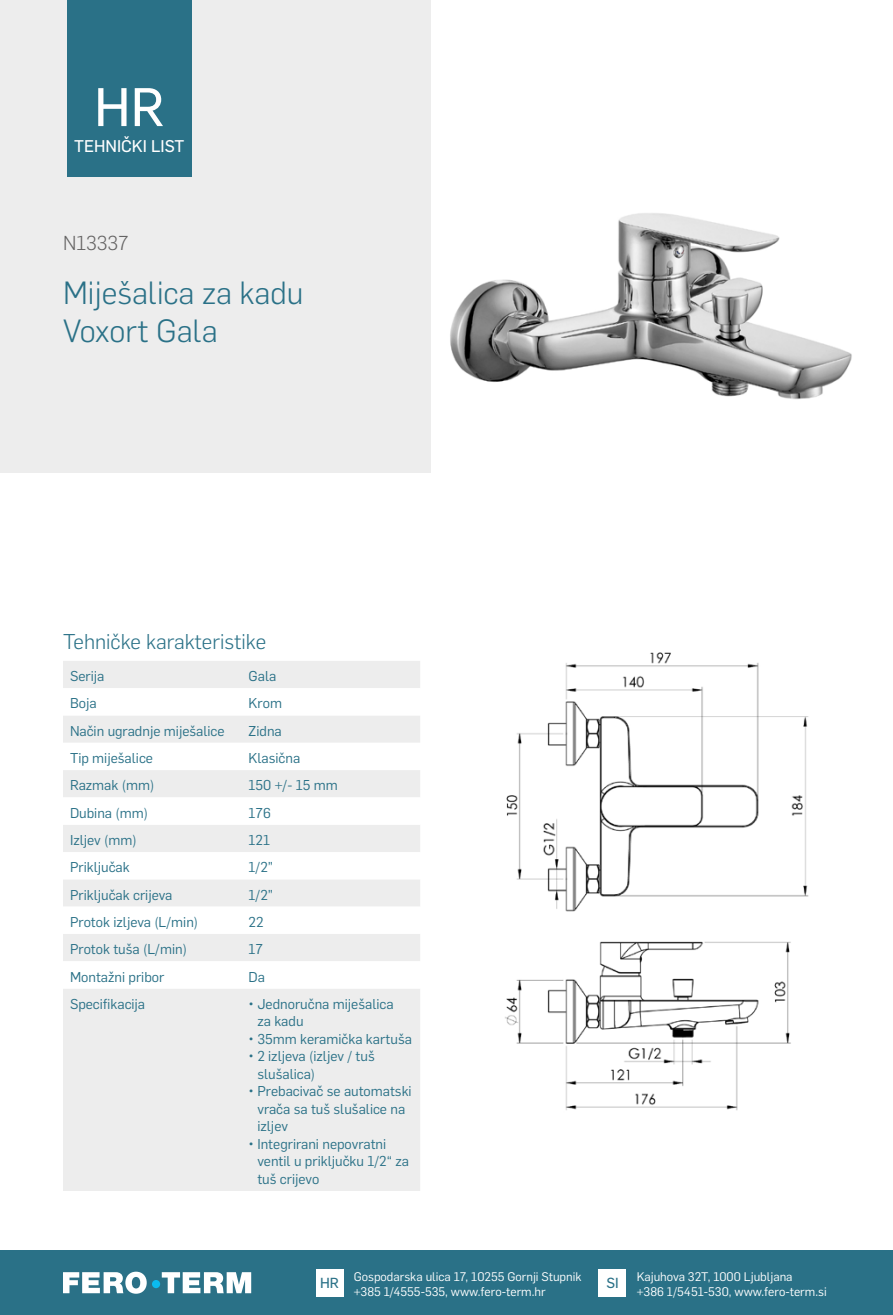
<style>
.page{position:relative;width:893px;height:1315px;background:#fff}
.page>*{position:absolute;margin:0;border:0;box-sizing:border-box;transform-origin:0 0}
.t1{font:53.2px "Flama Basic";color:#fff}
.t2{font:300 31.5px/37.8px "Flama";color:#2a7187}
.t3{font:300 21px "Flama";color:#2a7187}
.t4{font:300 19.78px "Flama";color:#646363}
.t5{font:16.62px "Flama Basic";color:#fff}
.t6{font:14.35px "Flama Basic";color:#2a7187}
.t7{font:14px/17.5px "Flama";color:#2a7187}
.t8{font:12.25px/15.8px "Flama";color:#fff}
</style>
<div class="page">
<img style="left:505px;top:652px;width:304px;height:459px">
<img style="left:450px;top:213px;width:402px;height:187px">
<div style="left:0;top:1250px;width:893px;height:65px;background:#2a7187"></div>
<div style="left:316px;top:1269px;width:27px;height:27px;background:#fff"></div>
<div style="left:599px;top:1269px;width:27px;height:27px;background:#fff"></div>
<svg style="left:63px;top:1271px;width:188px;height:22px"></svg>
<div style="left:152px;top:1280px;width:8px;height:8px;background:#0bbbef;border-radius:50%"></div>
<div style="left:0;top:0;width:430px;height:472px;background:#ededed"></div>
<div style="left:67px;top:0;width:124px;height:177px;background:#2a7187"></div>
<div style="left:63px;top:661px;width:357px;height:530px;background:#ededed"></div>
<svg style="left:63px;top:688px;width:357px;height:300px"></svg>
<h1 class="t1" style="left:94px;top:70px;width:72px">HR</h1>
<p class="t5" style="left:74px;top:134px;width:112px">TEHNIČKI LIST</p>
<h3 class="t4" style="left:63px;top:229px;width:67px">N13337</h3>
<h2 class="t2" style="left:63px;top:272px;width:242px">Miješalica za kadu<br>Voxort Gala</h2>
<h3 class="t3" style="left:63px;top:627px;width:205px">Tehničke karakteristike</h3>
<p class="t7" style="left:70px;top:666px;width:36px">Serija</p>
<p class="t7" style="left:249px;top:666px;width:29px">Gala</p>
<p class="t7" style="left:70px;top:694px;width:28px">Boja</p>
<p class="t7" style="left:249px;top:694px;width:35px">Krom</p>
<p class="t7" style="left:70px;top:721px;width:156px">Način ugradnje miješalice</p>
<p class="t7" style="left:249px;top:721px;width:35px">Zidna</p>
<p class="t7" style="left:70px;top:748px;width:85px">Tip miješalice</p>
<p class="t7" style="left:249px;top:748px;width:53px">Klasična</p>
<p class="t7" style="left:70px;top:776px;width:86px">Razmak (mm)</p>
<p class="t7" style="left:249px;top:776px;width:91px">150 +/- 15 mm</p>
<p class="t7" style="left:70px;top:803px;width:80px">Dubina (mm)</p>
<p class="t7" style="left:249px;top:803px;width:24px">176</p>
<p class="t7" style="left:70px;top:830px;width:68px">Izljev (mm)</p>
<p class="t7" style="left:249px;top:830px;width:23px">121</p>
<p class="t7" style="left:70px;top:857px;width:61px">Priključak</p>
<p class="t7" style="left:249px;top:857px;width:26px">1/2”</p>
<p class="t7" style="left:70px;top:885px;width:104px">Priključak crijeva</p>
<p class="t7" style="left:249px;top:885px;width:26px">1/2”</p>
<p class="t7" style="left:70px;top:912px;width:130px">Protok izljeva (L/min)</p>
<p class="t7" style="left:249px;top:912px;width:16px">22</p>
<p class="t7" style="left:70px;top:939px;width:118px">Protok tuša (L/min)</p>
<p class="t7" style="left:249px;top:939px;width:16px">17</p>
<p class="t7" style="left:70px;top:967px;width:96px">Montažni pribor</p>
<p class="t7" style="left:249px;top:967px;width:18px">Da</p>
<p class="t7" style="left:70px;top:994px;width:77px">Specifikacija</p>
<p class="t7" style="left:257px;top:994px;width:138px;text-indent:-9px">• Jednoručna miješalica za kadu</p>
<p class="t7" style="left:249px;top:1029px;width:165px">• 35mm keramička kartuša</p>
<p class="t7" style="left:257px;top:1046px;width:119px;text-indent:-9px">• 2 izljeva (izljev / tuš slušalica)</p>
<p class="t7" style="left:257px;top:1081px;width:156px;text-indent:-9px">• Prebacivač se automatski vrača sa tuš slušalice na izljev</p>
<p class="t7" style="left:257px;top:1134px;width:153px;text-indent:-9px">• Integrirani nepovratni ventil u priključku 1/2“ za tuš crijevo</p>
<p class="t6" style="left:320px;top:1272px;width:20px">HR</p>
<p class="t8" style="left:637px;top:1267px;width:191px">Kajuhova 32T, 1000 Ljubljana<br>+386 1/5451-530, www.fero-term.si</p>
<p class="t8" style="left:354px;top:1267px;width:229px">Gospodarska ulica 17, 10255 Gornji Stupnik +385 1/4555-535, www.fero-term.hr</p>
<p class="t6" style="left:606px;top:1272px;width:14px">SI</p>
</div>
